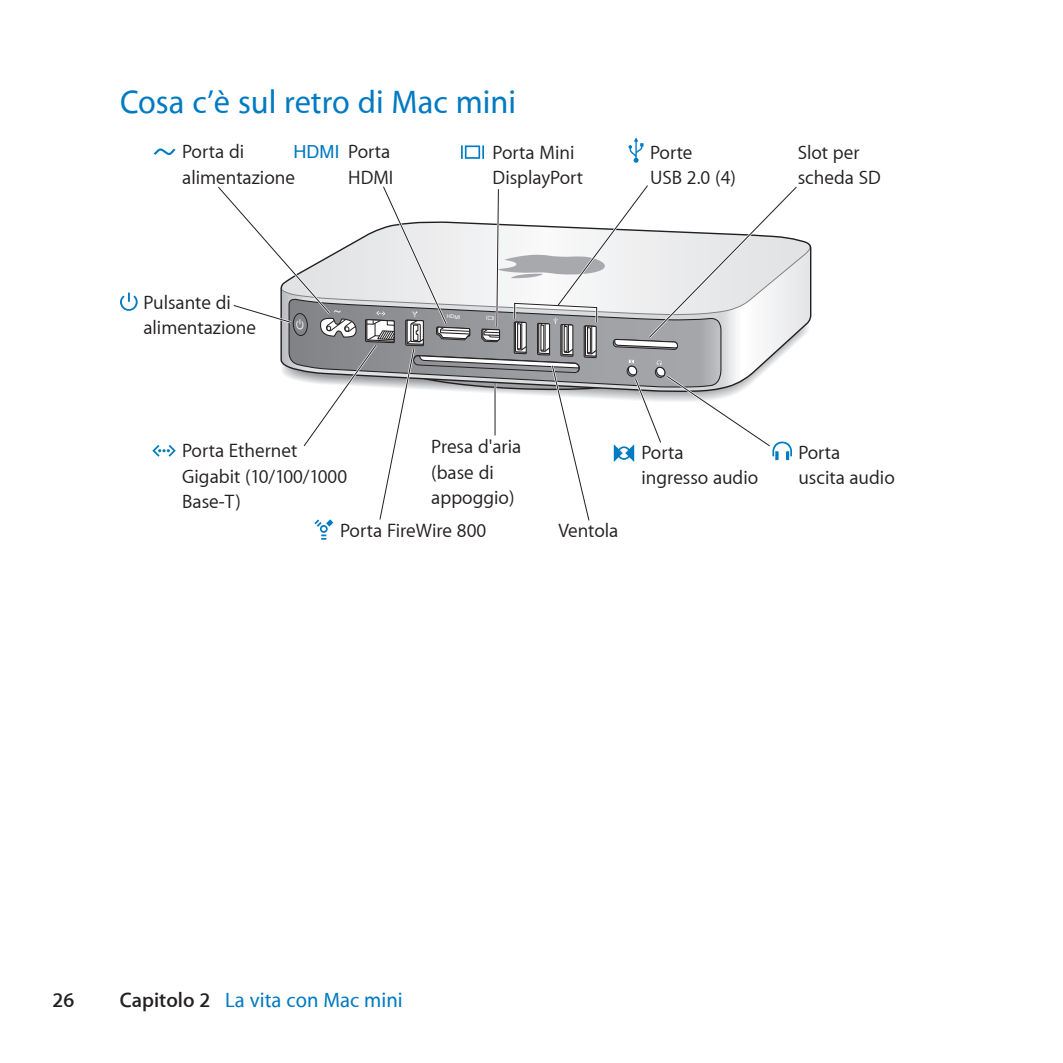
<style>
.page{position:relative;width:1063px;height:1063px;background:#fff}
.page>*{position:absolute;margin:0;border:0;box-sizing:border-box;transform-origin:0 0}
.t1{font:500 33px "Myriad Set";color:#007ac2}
.t2{font:500 21px "Myriad Set";color:#007ac2}
.t3{font:600 21px "Myriad Set";color:#231f20}
.t4{font:19.8px/25.2px "Myriad Set Text";color:#231f20}
.t5{font:5.4px "Helvetica";color:#fff}
.s1{font-family:"Helvetica";font-size:18px;color:#007ac2}
.s2{font-weight:600;color:#231f20}
</style>
<div class="page">
<svg style="left:152px;top:445px;width:24px;height:12px"></svg>
<svg style="left:461px;top:145px;width:23px;height:14px"></svg>
<svg style="left:629px;top:137px;width:15px;height:26px"></svg>
<svg style="left:120px;top:292px;width:18px;height:19px"></svg>
<svg style="left:154px;top:148px;width:22px;height:7px"></svg>
<svg style="left:218px;top:185px;width:594px;height:355px"></svg>
<h1 class="t1" style="left:120px;top:82px;width:398px">Cosa c’è sul retro di Mac mini</h1>
<p class="t4" style="left:182px;top:139px;width:114px">Porta di alimentazione</p>
<p class="t4" style="left:493px;top:139px;width:92px">Porta Mini<br>DisplayPort</p>
<p class="t4" style="left:294px;top:139px;width:101px;text-align:right"><span class="s1">HDMI</span> Porta<br>HDMI</p>
<p class="t4" style="left:650px;top:139px;width:87px">Porte<br>USB 2.0 (4)</p>
<p class="t4" style="left:798px;top:139px;width:85px">Slot per scheda SD</p>
<p class="t4" style="left:143px;top:289px;width:114px">Pulsante di alimentazione</p>
<p class="t5" style="left:447px;top:312px;width:15px;rotate:2deg">HDMI</p>
<p class="t4" style="left:182px;top:438px;width:166px">Porta Ethernet<br>Gigabit (10/100/1000<br>Base-T)</p>
<p class="t4" style="left:431px;top:434px;width:92px">Presa d'aria (base di appoggio)</p>
<p class="t4" style="left:340px;top:517px;width:148px">Porta FireWire 800</p>
<p class="t4" style="left:558px;top:517px;width:62px">Ventola</p>
<p class="t4" style="left:642px;top:439px;width:118px">Porta<br>ingresso audio</p>
<p class="t4" style="left:798px;top:439px;width:98px">Porta<br>uscita audio</p>
<p class="t3" style="left:53px;top:987px;width:23px">26</p>
<p class="t2" style="left:120px;top:987px;width:284px"><span class="s2">Capitolo 2</span> La vita con Mac mini</p>
</div>
